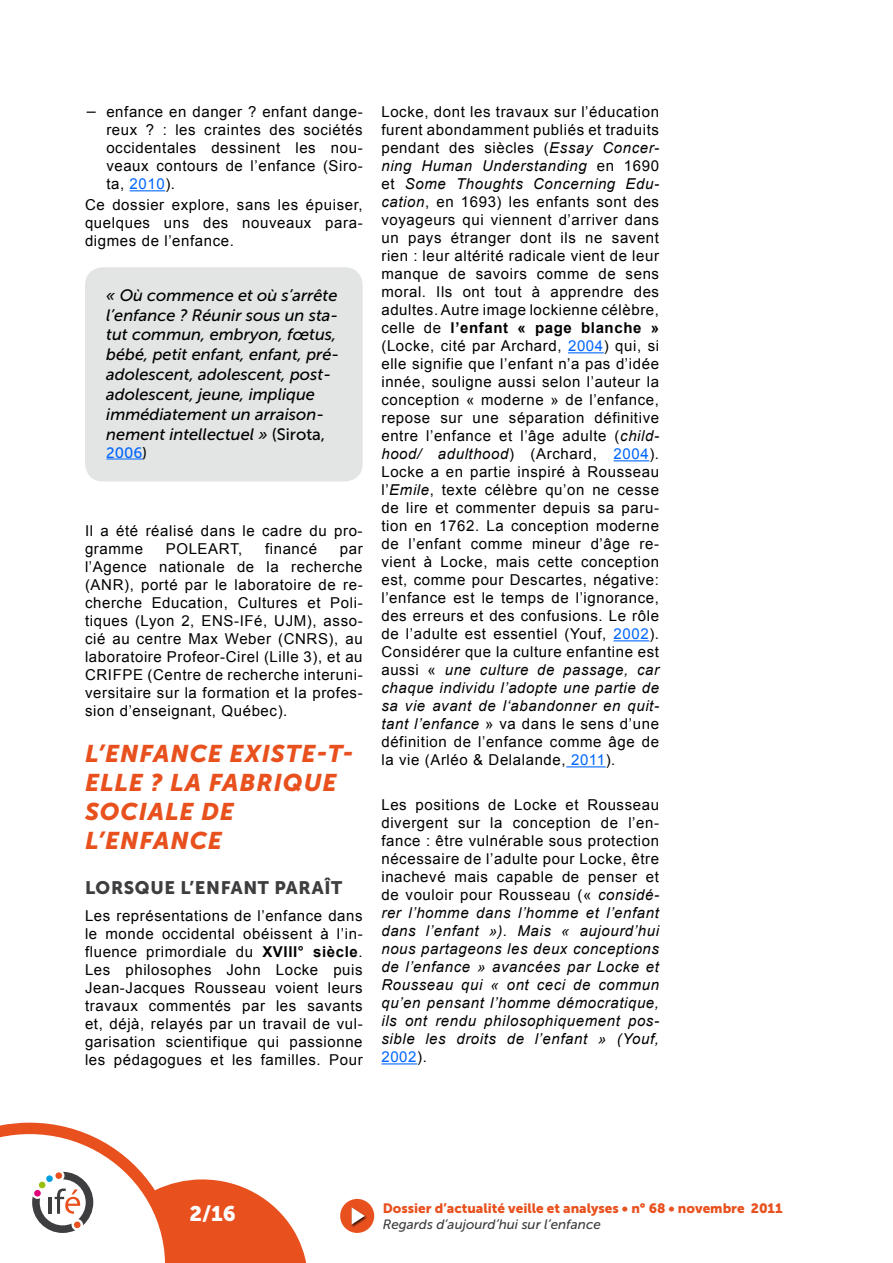
<style>
.page{position:relative;width:893px;height:1263px;background:#fff}
.page>*{position:absolute;margin:0;border:0;box-sizing:border-box;transform-origin:0 0}
.t1{font:italic 24px/28.8px "Museo Sans 900";letter-spacing:.04em;color:#e8511e}
.t2{font:21px "Museo Sans 900";color:#fff}
.t3{font:18px "Museo Sans 900";letter-spacing:.035em;color:#3e3d40}
.t4{font:italic 16.5px/19.8px "Museo Sans 500";color:#000}
.t5{font:15px/18px "Arial";letter-spacing:.04em;color:#000;text-align:justify}
.t6{font:italic 15px/18px "Arial";letter-spacing:.04em;color:#000;text-align:justify}
.t7{font:15px "Museo Sans 500";color:#06f}
.t8{font:13.5px "Museo Sans 900";color:#e8511e}
.t9{font:italic 13.5px "Museo Sans 500";color:#3e3d40}
.s1{font-family:"Verdana"}
.s2{color:#06f}
.s3{font-style:normal}
.s4{color:#000}
.s5{font-weight:700}
.s6{font-style:italic}
.s7{font-style:normal;color:#06f}
</style>
<div class="page">
<svg style="left:0;top:1123px;width:306px;height:140px"></svg>
<div style="left:39px;top:1181px;width:7px;height:7px;background:#97bf0d;border-radius:50%"></div>
<div style="left:46px;top:1175px;width:7px;height:7px;background:#009ee0;border-radius:50%"></div>
<div style="left:55px;top:1172px;width:7px;height:7px;background:#e8511e;border-radius:50%"></div>
<div style="left:74px;top:1221px;width:7px;height:7px;background:#e8511e;border-radius:50%"></div>
<div style="left:34px;top:1190px;width:7px;height:7px;background:#e2007a;border-radius:50%"></div>
<div style="left:340px;top:1199px;width:34px;height:34px;background:#e8511e;border-radius:50%"></div>
<div style="left:351px;top:1207px;width:17px;height:21px;background:#000;opacity:.75"></div>
<svg style="left:352px;top:1207px;width:13px;height:17px"></svg>
<hr style="left:130px;top:190px;width:35px;height:1px;background:#06f">
<div style="left:85px;top:267px;width:278px;height:214px;background:#e3e4e4;border-radius:18px"></div>
<hr style="left:106px;top:459px;width:37px;height:1px;background:#06f">
<hr style="left:568px;top:352px;width:36px;height:1px;background:#06f">
<hr style="left:614px;top:460px;width:35px;height:1px;background:#06f">
<hr style="left:614px;top:640px;width:35px;height:1px;background:#06f">
<hr style="left:566px;top:766px;width:40px;height:1px;background:#06f">
<hr style="left:381px;top:1063px;width:36px;height:1px;background:#06f">
<p class="t5" style="left:106px;top:103px;width:258px;text-indent:-21px"><span class="s1">−</span> enfance en danger ? enfant dange&shy;reux ? : les craintes des sociétés occidentales dessinent les nou&shy;veaux contours de l’enfance (Siro&shy;ta, <span class="s2">2010</span>).</p>
<p class="t5" style="left:85px;top:196px;width:279px">Ce dossier explore, sans les épuiser, quelques uns des nouveaux para&shy;digmes de l’enfance.</p>
<p class="t4" style="left:106px;top:285px;width:234px">« Où commence et où s’arrête l’enfance ? Réunir sous un sta&shy;tut commun, embryon, fœtus, bébé, petit enfant, enfant, pré&shy;adolescent, adolescent, post&shy;adolescent, jeune, implique immédiatement un arraison&shy;nement intellectuel » <span class="s3">(Sirota,</span></p>
<p class="t7" style="left:106px;top:444px;width:42px">2006<span class="s4">)</span></p>
<p class="t5" style="left:85px;top:521px;width:279px">Il a été réalisé dans le cadre du pro&shy;gramme</p>
<p class="t5" style="left:166px;top:539px;width:78px">POLEART,</p>
<p class="t5" style="left:265px;top:539px;width:53px">financé</p>
<p class="t5" style="left:85px;top:539px;width:279px;text-indent:255px">par l’Agence nationale de la recherche (ANR), porté par le laboratoire de re&shy;cherche Education, Cultures et Poli&shy;tiques (Lyon 2, ENS-IFé, UJM), asso&shy;cié au centre Max Weber (CNRS), au laboratoire Profeor-Cirel (Lille 3), et au CRIFPE (Centre de recherche interuni&shy;versitaire sur la formation et la profes&shy;sion d’enseignant, Québec).</p>
<h1 class="t1" style="left:85px;top:739px;width:270px">L’ENFANCE EXISTE-T-<br>ELLE ? LA FABRIQUE<br>SOCIALE DE<br>L’ENFANCE</h1>
<p class="t3" style="left:85px;top:877px;width:259px">Lorsque l’enfant paraît</p>
<p class="t5" style="left:85px;top:907px;width:279px">Les représentations de l’enfance dans le monde occidental obéissent à l’in&shy;fluence primordiale du <span class="s5">XVIII° siècle</span>.<br>Les philosophes John Locke puis Jean-Jacques Rousseau voient leurs travaux commentés par les savants et, déjà, relayés par un travail de vul&shy;garisation scientifique qui passionne les pédagogues et les familles. Pour</p>
<p class="t5" style="left:381px;top:103px;width:279px">Locke, dont les travaux sur l’éducation furent abondamment publiés et traduits pendant des siècles (<span class="s6">Essay Concer&shy;ning Human Understanding</span> en 1690 et <span class="s6">Some Thoughts Concerning Edu&shy;cation</span>, en 1693) les enfants sont des voyageurs qui viennent d’arriver dans un pays étranger dont ils ne savent rien : leur altérité radicale vient de leur manque de savoirs comme de sens moral. Ils ont tout à apprendre des adultes. Autre image lockienne célèbre, celle de <span class="s5">l’enfant « page blanche » </span>(Locke, cité par Archard, <span class="s2">2004</span>) qui, si elle signifie que l’enfant n’a pas d’idée innée, souligne aussi selon l’auteur la conception « moderne » de l’enfance, repose sur une séparation définitive entre l’enfance et l’âge adulte (<span class="s6">child&shy;hood/ adulthood</span>) (Archard, <span class="s2">2004</span>).<br>Locke a en partie inspiré à Rousseau l’<span class="s6">Emile</span>, texte célèbre qu’on ne cesse de lire et commenter depuis sa paru&shy;tion en 1762. La conception moderne de l’enfant comme mineur d’âge re&shy;vient à Locke, mais cette conception est, comme pour Descartes, négative: l’enfance est le temps de l’ignorance, des erreurs et des confusions. Le rôle de l’adulte est essentiel (Youf, <span class="s2">2002</span>).<br>Considérer que la culture enfantine est aussi « <span class="s6">une culture de passage, car chaque individu l’adopte une partie de sa vie avant de l‘abandonner en quit&shy;tant l’enfance</span> » va dans le sens d’une définition de l’enfance comme âge de la vie (Arléo &amp; Delalande, <span class="s2">2011</span>).</p>
<p class="t6" style="left:381px;top:796px;width:279px"><span class="s3">Les positions de Locke et Rousseau divergent sur la conception de l’en&shy;fance : être vulnérable sous protection nécessaire de l’adulte pour Locke, être inachevé mais capable de penser et de vouloir pour Rousseau («</span> considé&shy;rer l’homme dans l’homme et l’enfant dans l’enfant »). Mais « aujourd’hui nous partageons les deux conceptions de l’enfance » avancées par Locke et Rousseau qui « ont ceci de commun qu’en pensant l’homme démocratique, ils ont rendu philosophiquement pos&shy;sible les droits de l’enfant » (Youf, <span class="s7">2002</span><span class="s3">).</span></p>
<h2 class="t2" style="left:189px;top:1202px;width:48px">2/16</h2>
<p class="t8" style="left:383px;top:1200px;width:401px">Dossier d’actualité veille et analyses • n° 68 • novembre 2011</p>
<p class="t9" style="left:383px;top:1217px;width:219px">Regards d’aujourd’hui sur l’enfance</p>
</div>
